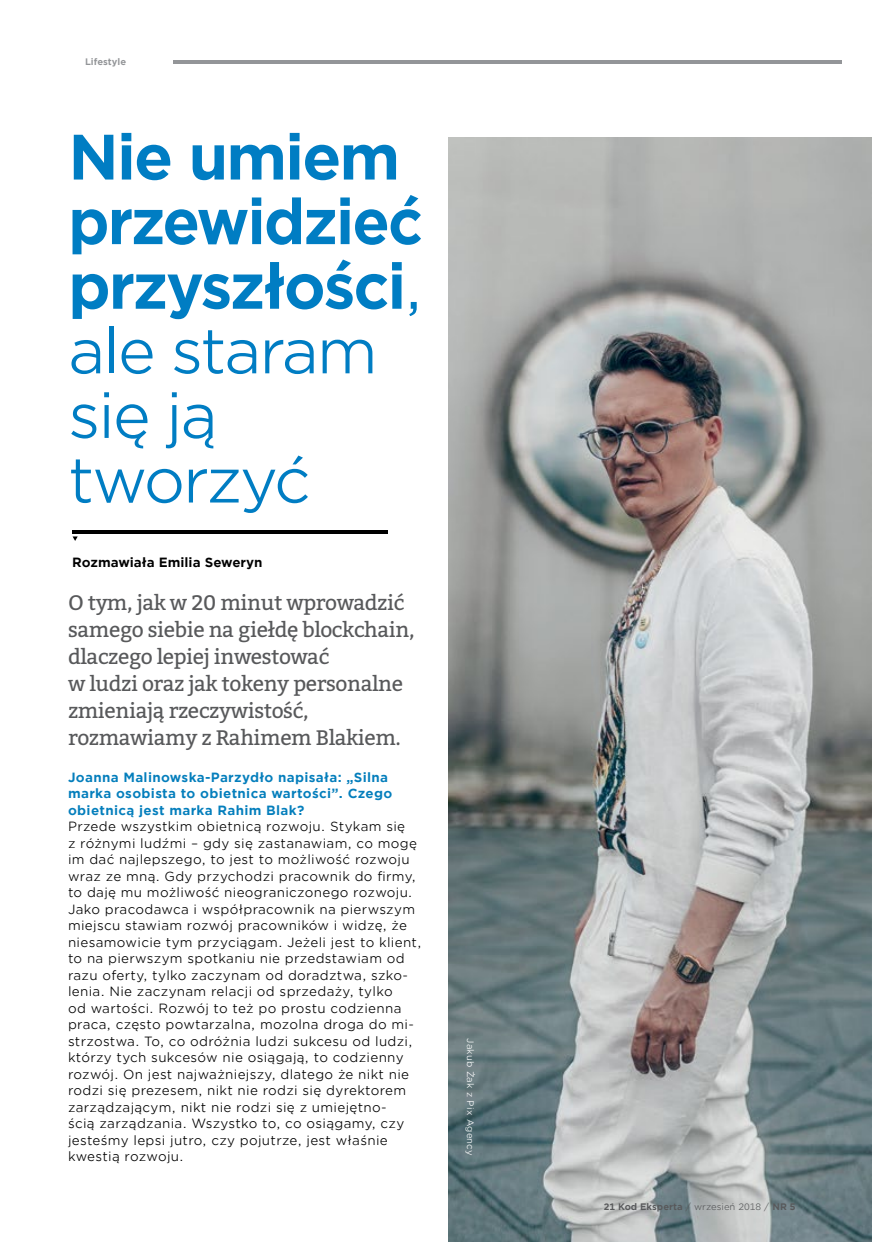
<style>
.page{position:relative;width:872px;height:1242px;background:#fff}
.page>*{position:absolute;margin:0;border:0;box-sizing:border-box;transform-origin:0 0}
.t1{font:700 61.5px/64.7px "Gotham Office";letter-spacing:-.04em;color:#007dc3}
.t2{font:21px/27px "Bitter";letter-spacing:-.02em;color:#58595b}
.t3{font:12.75px/16.5px "Gotham Office";letter-spacing:.025em;color:#000}
.t4{font:700 12.75px/16.5px "Gotham Office";letter-spacing:.025em;color:#047ebc}
.t5{font:700 12.75px "Gotham Office";color:#000}
.t6{font:700 9px "Gotham Office";color:#58595b}
.t7{font:9px "Gotham Office";letter-spacing:.025em;color:#fff}
.t8{font:700 9px "Gotham Office";color:#939598}
.s1{font-weight:400}
</style>
<div class="page">
<img style="left:449px;top:138px;width:423px;height:1104px">
<svg style="left:73px;top:530px;width:315px;height:3px"></svg>
<svg style="left:73px;top:536px;width:5px;height:5px"></svg>
<hr style="left:173px;top:60px;width:669px;height:4px;background:#939598">
<p class="t8" style="left:85px;top:56px;width:43px">Lifestyle</p>
<h1 class="t1" style="left:68px;top:124px;width:357px">Nie umiem przewidzieć przyszłości<span class="s1">, ale staram się ją tworzyć</span></h1>
<p class="t5" style="left:72px;top:553px;width:192px">Rozmawiała Emilia Seweryn</p>
<h2 class="t2" style="left:68px;top:588px;width:348px">O tym, jak w 20 minut wprowadzić samego siebie na giełdę blockchain, dlaczego lepiej inwestować<br>w ludzi oraz jak tokeny personalne zmieniają rzeczywistość, rozmawiamy z Rahimem Blakiem.</h2>
<p class="t4" style="left:68px;top:768px;width:326px">Joanna Malinowska-Parzydło napisała: „Silna marka osobista to obietnica wartości”. Czego obietnicą jest marka Rahim Blak?</p>
<p class="t3" style="left:68px;top:818px;width:355px">Przede wszystkim obietnicą rozwoju. Stykam się<br>z różnymi ludźmi – gdy się zastanawiam, co mogę im dać najlepszego, to jest to możliwość rozwoju wraz ze mną. Gdy przychodzi pracownik do firmy, to daję mu możliwość nieograniczonego rozwoju.<br>Jako pracodawca i współpracownik na pierwszym miejscu stawiam rozwój pracowników i widzę, że niesamowicie tym przyciągam. Jeżeli jest to klient, to na pierwszym spotkaniu nie przedstawiam od razu oferty, tylko zaczynam od doradztwa, szko&shy;lenia. Nie zaczynam relacji od sprzedaży, tylko<br>od wartości. Rozwój to też po prostu codzienna praca, często powtarzalna, mozolna droga do mi&shy;strzostwa. To, co odróżnia ludzi sukcesu od ludzi, którzy tych sukcesów nie osiągają, to codzienny rozwój. On jest najważniejszy, dlatego że nikt nie rodzi się prezesem, nikt nie rodzi się dyrektorem zarządzającym, nikt nie rodzi się z umiejętno-<br>ścią zarządzania. Wszystko to, co osiągamy, czy jesteśmy lepsi jutro, czy pojutrze, jest właśnie kwestią rozwoju.</p>
<p class="t7" style="left:476px;top:1038px;width:119px;rotate:90deg">Jakub Żak z Pix Agency</p>
<p class="t6" style="left:604px;top:1200px;width:193px">21 Kod Eksperta <span class="s1">/ wrzesień 2018 /</span> NR 5</p>
<p class="t6" style="left:628px;top:1200px;width:109px">21 Kod Eksperta <span class="s1">/ maj</span></p>
<p class="t6" style="left:789px;top:1200px;width:7px">3</p>
</div>
